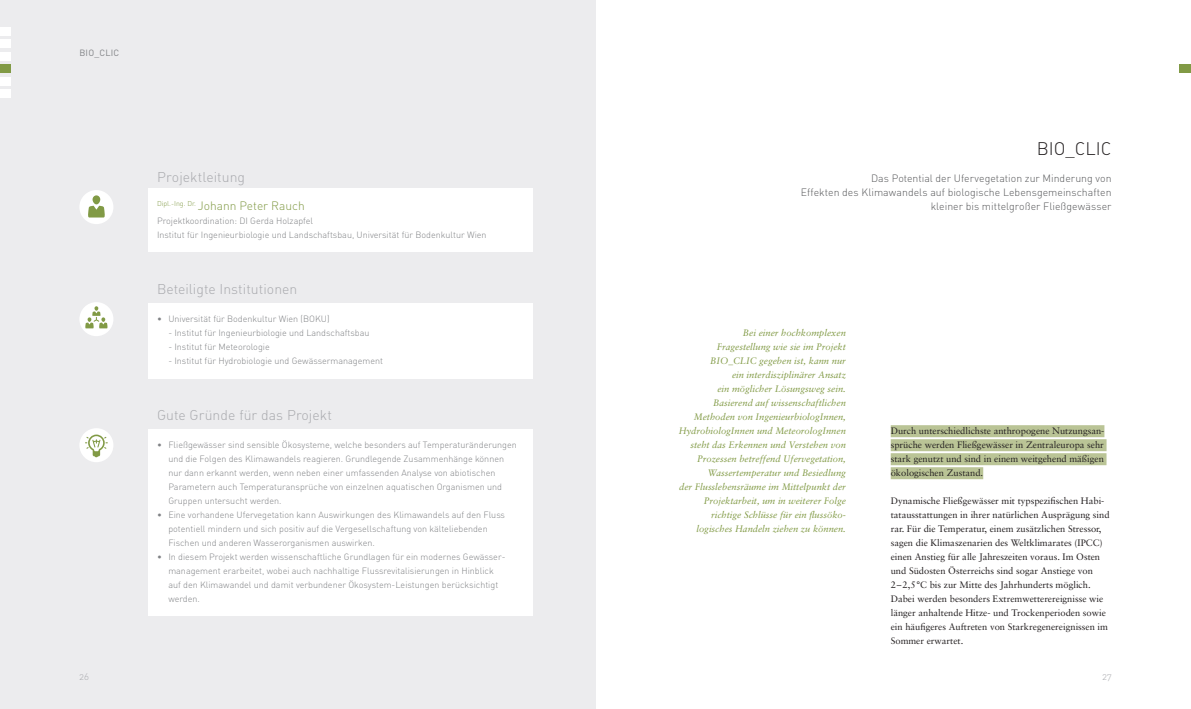
<style>
.page{position:relative;width:1191px;height:709px;background:#fff}
.page>*{position:absolute;margin:0;border:0;box-sizing:border-box;transform-origin:0 0}
.t1{font:18px "DIN Light Alternate";color:#231f20}
.t2{font:14px "DIN Light Alternate";letter-spacing:.005em;color:#a8a9ad}
.t3{font:12px "DIN Light Alternate";color:#819a45}
.t4{font:10.5px/14px "DIN Light Alternate";color:#57585a;text-align:right}
.t5{font:9.4px/14px "Sabon";color:#231f20;text-align:justify}
.t6{font:italic 9.4px/14px "Sabon";color:#819a45;text-align:right}
.t7{font:9.4px "DIN Light Alternate";color:#a8a9ad}
.t8{font:9px/14px "DIN Light Alternate";color:#808285}
.t9{font:9px "DIN";letter-spacing:.025em;color:#808285}
</style>
<div class="page">
<div style="left:0;top:0;width:595px;height:709px;background:#ececee"></div>
<div style="left:149px;top:188px;width:384px;height:64px;background:#fff"></div>
<div style="left:149px;top:429px;width:384px;height:187px;background:#fff"></div>
<div style="left:149px;top:303px;width:384px;height:75px;background:#fff"></div>
<div style="left:79px;top:428px;width:34px;height:34px;background:#fff;border-radius:50%"></div>
<svg style="left:85px;top:434px;width:23px;height:23px"></svg>
<div style="left:79px;top:302px;width:34px;height:34px;background:#fff;border-radius:50%"></div>
<svg style="left:85px;top:306px;width:23px;height:22px"></svg>
<div style="left:79px;top:190px;width:34px;height:34px;background:#fff;border-radius:50%"></div>
<div style="left:92px;top:195px;width:8px;height:9px;background:#819a45;border-radius:4px"></div>
<svg style="left:88px;top:206px;width:17px;height:11px"></svg>
<div style="left:1179px;top:65px;width:12px;height:8px;background:#819a45"></div>
<div style="left:0;top:27px;width:11px;height:8px;background:#fff"></div>
<div style="left:0;top:65px;width:11px;height:8px;background:#819a45"></div>
<div style="left:0;top:40px;width:11px;height:8px;background:#fff"></div>
<div style="left:0;top:90px;width:11px;height:8px;background:#fff"></div>
<div style="left:0;top:52px;width:11px;height:8px;background:#fff"></div>
<div style="left:0;top:77px;width:11px;height:8px;background:#fff"></div>
<div style="left:890px;top:425px;width:214px;height:12px;background:#bac496"></div>
<div style="left:890px;top:439px;width:216px;height:12px;background:#bac496"></div>
<div style="left:890px;top:453px;width:216px;height:12px;background:#bac496"></div>
<div style="left:890px;top:467px;width:93px;height:12px;background:#bac496"></div>
<p class="t9" style="left:79px;top:47px;width:41px">BIO_CLIC</p>
<h2 class="t2" style="left:157px;top:168px;width:90px">Projektleitung</h2>
<h3 class="t3" style="left:157px;top:198px;width:149px"><sup>Dipl.-Ing.</sup> <sup>Dr.</sup> Johann Peter Rauch</h3>
<p class="t8" style="left:157px;top:214px;width:331px">Projektkoordination: DI Gerda Holzapfel<br>Institut für Ingenieurbiologie und Landschaftsbau, Universität für Bodenkultur Wien</p>
<h2 class="t2" style="left:157px;top:280px;width:142px">Beteiligte Institutionen</h2>
<p class="t8" style="left:157px;top:312px;width:174px">• Universität für Bodenkultur Wien (BOKU)</p>
<p class="t8" style="left:168px;top:326px;width:203px">- Institut für Ingenieurbiologie und Landschaftsbau</p>
<p class="t8" style="left:168px;top:340px;width:103px">- Institut für Meteorologie</p>
<p class="t8" style="left:168px;top:354px;width:216px">- Institut für Hydrobiologie und Gewässermanagement</p>
<h2 class="t2" style="left:157px;top:406px;width:176px">Gute Gründe für das Projekt</h2>
<p class="t8" style="left:168px;top:438px;width:350px;text-indent:-11px">• Fließgewässer sind sensible Ökosysteme, welche besonders auf Temperaturänderungen und die Folgen des Klimawandels reagieren. Grundlegende Zusammenhänge können nur dann erkannt werden, wenn neben einer umfassenden Analyse von abiotischen Parametern auch Temperaturansprüche von einzelnen aquatischen Organismen und Gruppen untersucht werden.</p>
<p class="t8" style="left:168px;top:508px;width:338px;text-indent:-11px">• Eine vorhandene Ufervegetation kann Auswirkungen des Klimawandels auf den Fluss potentiell mindern und sich positiv auf die Vergesellschaftung von kälteliebenden<br>Fischen und anderen Wasserorganismen auswirken.</p>
<p class="t8" style="left:168px;top:550px;width:339px;text-indent:-11px">• In diesem Projekt werden wissenschaftliche Grundlagen für ein modernes Gewässer&shy;management erarbeitet, wobei auch nachhaltige Flussrevitalisierungen in Hinblick auf den Klimawandel und damit verbundener Ökosystem-Leistungen berücksichtigt werden.</p>
<h1 class="t1" style="left:1037px;top:137px;width:76px">BIO_CLIC</h1>
<p class="t4" style="left:800px;top:171px;width:312px">Das Potential der Ufervegetation zur Minderung von<br>Effekten des Klimawandels auf biologische Lebensgemeinschaften kleiner bis mittelgroßer Fließgewässer</p>
<p class="t6" style="left:678px;top:326px;width:169px">Bei einer hochkomplexen<br>Fragestellung wie sie im Projekt BIO_CLIC gegeben ist, kann nur<br>ein interdisziplinärer Ansatz<br>ein möglicher Lösungsweg sein.<br>Basierend auf wissenschaftlichen Methoden von IngenieurbiologInnen, HydrobiologInnen und MeteorologInnen steht das Erkennen und Verstehen von Prozessen betreffend Ufervegetation, Wassertemperatur und Besiedlung<br>der Flusslebensräume im Mittelpunkt der Projektarbeit, um in weiterer Folge richtige Schlüsse für ein flussöko&shy;logisches Handeln ziehen zu können.</p>
<p class="t5" style="left:890px;top:424px;width:215px">Durch unterschiedlichste anthropogene Nutzungsan&shy;sprüche werden Fließgewässer in Zentraleuropa sehr stark genutzt und sind in einem weitgehend mäßigen ökologischen Zustand.</p>
<p class="t5" style="left:890px;top:494px;width:220px;text-align:left">Dynamische Fließgewässer mit typspezifischen Habi&shy;tatausstattungen in ihrer natürlichen Ausprägung sind rar. Für die Temperatur, einem zusätzlichen Stressor, sagen die Klimaszenarien des Weltklimarates (IPCC) einen Anstieg für alle Jahreszeiten voraus. Im Osten und Südosten Österreichs sind sogar Anstiege von 2–2,5°C bis zur Mitte des Jahrhunderts möglich.<br>Dabei werden besonders Extremwetterereignisse wie länger anhaltende Hitze- und Trockenperioden sowie ein häufigeres Auftreten von Starkregenereignissen im Sommer erwartet.</p>
<p class="t7" style="left:79px;top:670px;width:11px">26</p>
<p class="t7" style="left:1102px;top:670px;width:11px">27</p>
</div>
